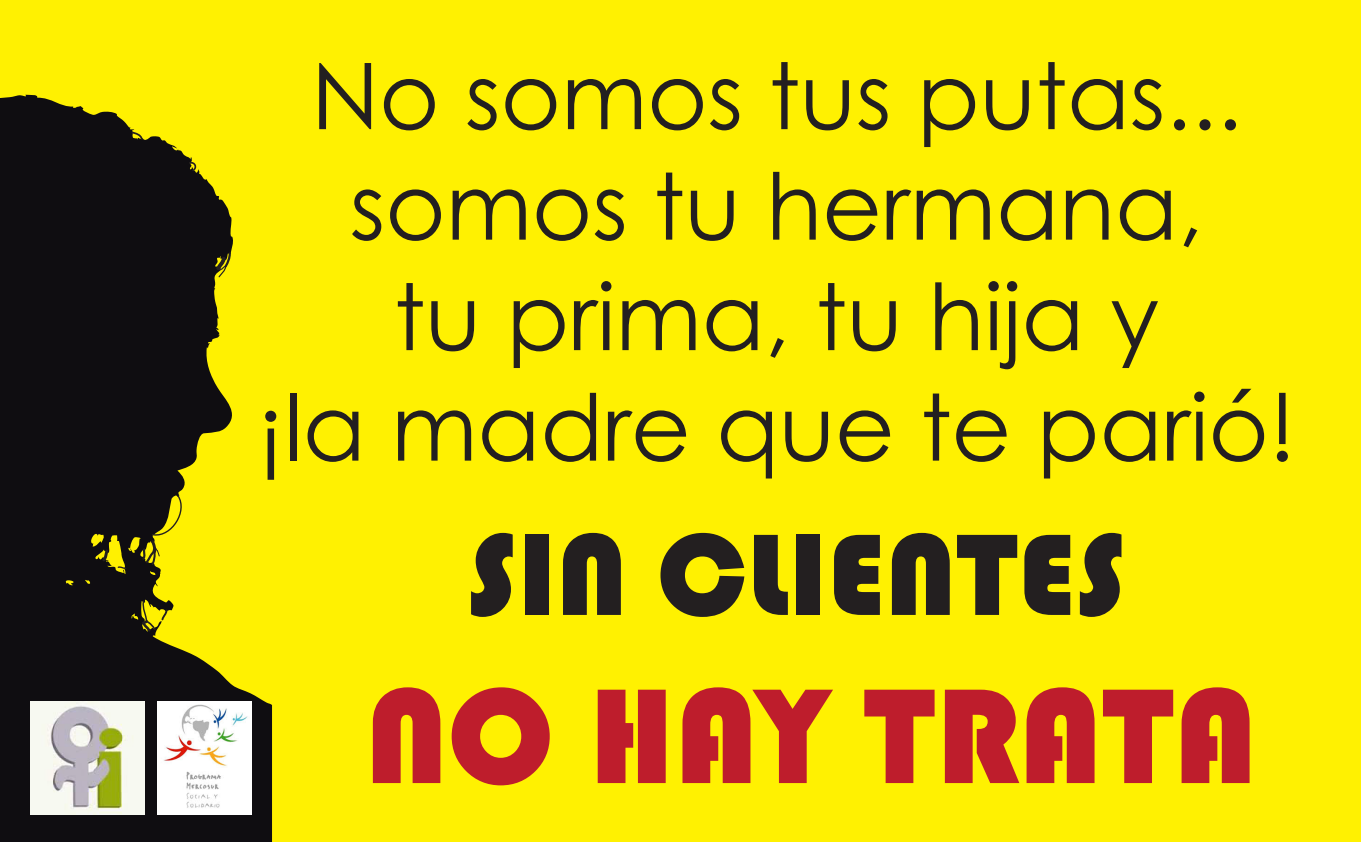
<style>
.page{position:relative;width:1361px;height:842px;background:#fff}
.page>*{position:absolute;margin:0;border:0;box-sizing:border-box;transform-origin:0 0}
.t1{font:140px "Bauhaus 93";color:#be1d2c}
.t2{font:120px "Bauhaus 93";color:#231f20}
.t3{font:92px/110.4px "Century Gothic";color:#231f20;text-align:center}
</style>
<div class="page">
<div style="left:0;top:0;width:1361px;height:841px;background:#fff101"></div>
<svg style="left:0;top:95px;width:272px;height:746px;background:#504b0d"></svg>
<svg style="left:213px;top:251px;width:19px;height:27px"></svg>
<svg style="left:188px;top:161px;width:10px;height:12px"></svg>
<svg style="left:140px;top:494px;width:48px;height:72px;background:#958c08"></svg>
<svg style="left:140px;top:599px;width:28px;height:34px"></svg>
<svg style="left:130px;top:130px;width:14px;height:11px"></svg>
<svg style="left:117px;top:566px;width:10px;height:3px"></svg>
<svg style="left:100px;top:547px;width:10px;height:17px"></svg>
<img style="left:31px;top:701px;width:113px;height:113px">
<img style="left:157px;top:701px;width:95px;height:113px">
<p class="t3" style="left:257px;top:39px;width:1040px">No somos tus putas... somos tu hermana,<br>tu prima, tu hija y<br>¡la madre que te parió!</p>
<h2 class="t2" style="left:467px;top:507px;width:660px">SIN CLIENTES</h2>
<h1 class="t1" style="left:365px;top:657px;width:893px">NO HAY TRATA</h1>
</div>
